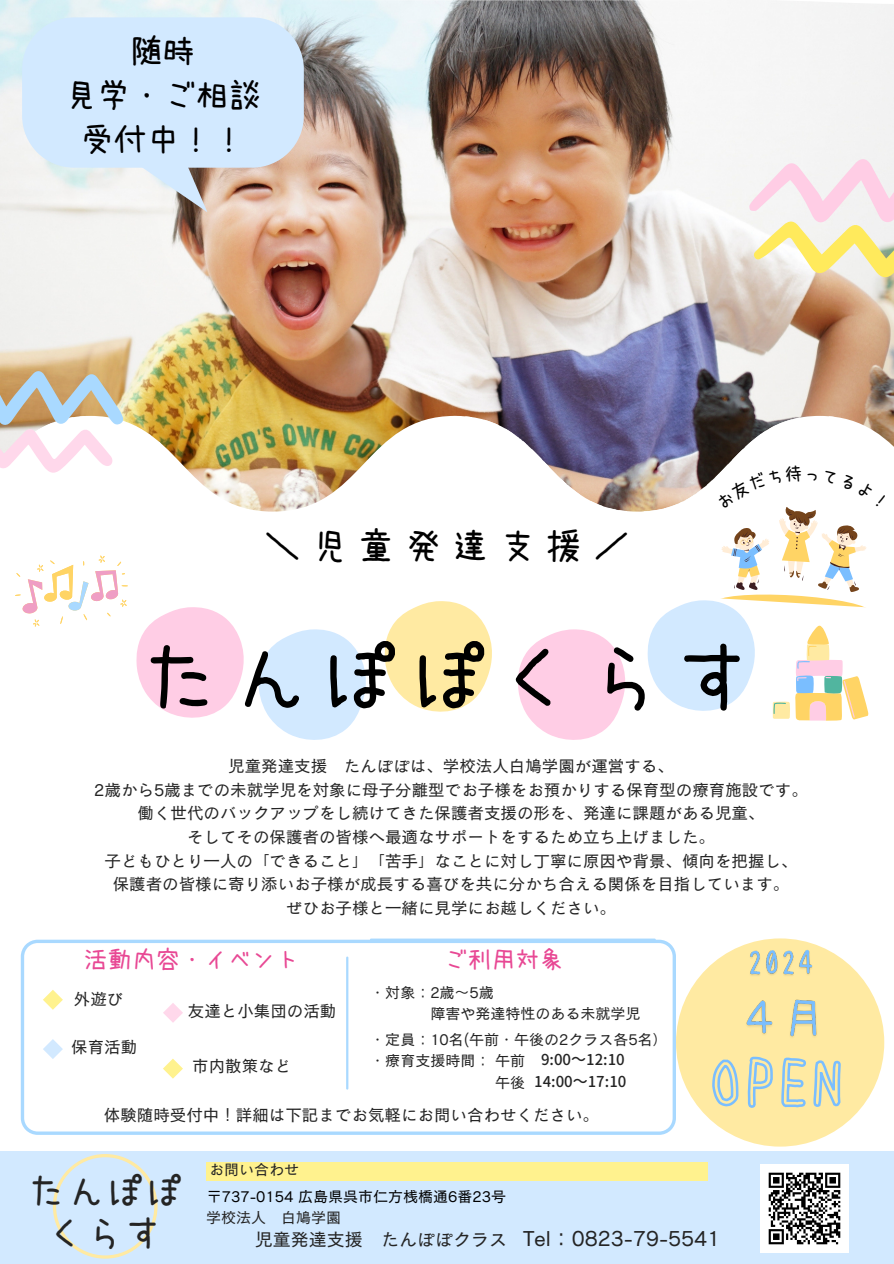
<style>
.page{position:relative;width:894px;height:1264px;background:#fff}
.page>*{position:absolute;margin:0;border:0;box-sizing:border-box;transform-origin:0 0}
.t1{font:82.5px "uzura font";letter-spacing:.08em;color:#000}
.t2{font:39px/42.8px "uzura font";color:#242424;text-align:center}
.t3{font:36px "uzura font";letter-spacing:.305em;color:#000}
.t4{font:33px/43.8px "uzura font";color:#000;text-align:center}
.t5{font:24px "uzura font";color:#e84894}
.t6{font:21px "Canva Cezanne Pro N M";color:#242424}
.t7{font:18px "Canva Cezanne Pro N M";color:#242424}
.t8{font:16.5px "Canva Cezanne Pro N M";color:#242424}
.t9{font:15px "Canva Cezanne Pro N M";color:#242424}
.t10{font:15px "Canva Cezanne Pro N M";color:#000}
.t11{font:500 15px "Gen Jyuu Gothic";color:#242424}
</style>
<div class="page">
<div style="left:0;top:1151px;width:893px;height:112px;background:#d2e9ff"></div>
<div style="left:206px;top:1162px;width:288px;height:19px;background:#fff28e"></div>
<div style="left:492px;top:1161px;width:215px;height:19px;background:#fff28e"></div>
<img style="left:0;top:0;width:893px;height:416px">
<img style="left:124px;top:416px;width:769px;height:96px">
<svg style="left:258px;top:629px;width:108px;height:111px"></svg>
<svg style="left:384px;top:601px;width:108px;height:111px"></svg>
<svg style="left:518px;top:629px;width:107px;height:111px"></svg>
<svg style="left:21px;top:939px;width:654px;height:195px"></svg>
<hr style="left:371px;top:938px;width:283px;height:2px;background:#a9d9ff">
<hr style="left:346px;top:957px;width:2px;height:131px;background:#a9d9ff">
<svg style="left:22px;top:17px;width:282px;height:195px;background:#d5e3f2"></svg>
<svg style="left:15px;top:555px;width:229px;height:163px"></svg>
<svg style="left:748px;top:152px;width:145px;height:134px"></svg>
<svg style="left:0;top:370px;width:124px;height:103px"></svg>
<div style="left:675px;top:938px;width:209px;height:208px;background:#ffeaa2;border-radius:50%"></div>
<svg style="left:43px;top:989px;width:20px;height:20px"></svg>
<svg style="left:163px;top:1002px;width:20px;height:20px"></svg>
<svg style="left:163px;top:1058px;width:20px;height:20px"></svg>
<svg style="left:43px;top:1039px;width:20px;height:20px"></svg>
<svg style="left:53px;top:1154px;width:104px;height:104px"></svg>
<img style="left:760px;top:1164px;width:88px;height:88px">
<svg style="left:712px;top:1056px;width:129px;height:52px"></svg>
<img style="left:750px;top:950px;width:63px;height:26px">
<img style="left:746px;top:999px;width:71px;height:38px">
<svg style="left:647px;top:465px;width:238px;height:255px"></svg>
<p class="t4" style="left:64px;top:29px;width:199px">随時<br>見学・ご相談受付中！！</p>
<h4 class="t3" style="left:264px;top:528px;width:366px">＼児童発達支援／</h4>
<h6 class="t1" style="left:139px;top:636px;width:619px">たんぽぽくらす</h6>
<p class="t8" style="left:228px;top:757px;width:447px">児童発達支援 たんぽぽは、学校法人白鳩学園が運営する、</p>
<p class="t8" style="left:94px;top:781px;width:714px">2歳から5歳までの未就学児を対象に母子分離型でお子様をお預かりする保育型の療育施設です。</p>
<p class="t8" style="left:137px;top:805px;width:628px">働く世代のバックアップをし続けてきた保護者支援の形を、発達に課題がある児童、</p>
<p class="t8" style="left:187px;top:828px;width:529px">そしてその保護者の皆様へ最適なサポートをするため立ち上げました。</p>
<p class="t8" style="left:104px;top:852px;width:694px">子どもひとり一人の「できること」「苦手」なことに対し丁寧に原因や背景、傾向を把握し、</p>
<p class="t8" style="left:113px;top:875px;width:678px">保護者の皆様に寄り添いお子様が成長する喜びを共に分かち合える関係を目指しています。</p>
<p class="t8" style="left:286px;top:899px;width:331px">ぜひお子様と一緒に見学にお越しください。</p>
<p class="t5" style="left:84px;top:947px;width:217px">活動内容・イベント</p>
<p class="t5" style="left:443px;top:947px;width:121px">ご利用対象</p>
<p class="t8" style="left:74px;top:990px;width:51px">外遊び</p>
<p class="t9" style="left:370px;top:985px;width:125px">・対象：2歳～5歳</p>
<p class="t9" style="left:430px;top:1005px;width:211px">障害や発達特性のある未就学児</p>
<p class="t9" style="left:370px;top:1031px;width:299px">・定員：10名(午前・午後の2クラス各5名）</p>
<h1 class="t9" style="left:370px;top:1053px;width:156px">・療育支援時間：午前</h1>
<p class="t8" style="left:104px;top:1106px;width:496px">体験随時受付中！詳細は下記までお気軽にお問い合わせください。</p>
<p class="t8" style="left:188px;top:1002px;width:150px">友達と小集団の活動</p>
<h4 class="t8" style="left:71px;top:1038px;width:67px">保育活動</h4>
<p class="t11" style="left:541px;top:1049px;width:85px">9:00～12:10</p>
<p class="t11" style="left:534px;top:1070px;width:94px">14:00～17:10</p>
<p class="t8" style="left:192px;top:1057px;width:100px">市内散策など</p>
<p class="t9" style="left:495px;top:1074px;width:31px">午後</p>
<p class="t2" style="left:27px;top:1169px;width:157px">たんぽぽくらす</p>
<p class="t9" style="left:209px;top:1162px;width:91px">お問い合わせ</p>
<p class="t10" style="left:207px;top:1188px;width:301px">〒737-0154 広島県呉市仁方桟橋通6番23号</p>
<p class="t7" style="left:255px;top:1230px;width:254px">児童発達支援 たんぽぽクラス</p>
<p class="t9" style="left:206px;top:1209px;width:136px">学校法人 白鳩学園</p>
<p class="t6" style="left:523px;top:1227px;width:198px">Tel：0823-79-5541</p>
</div>
